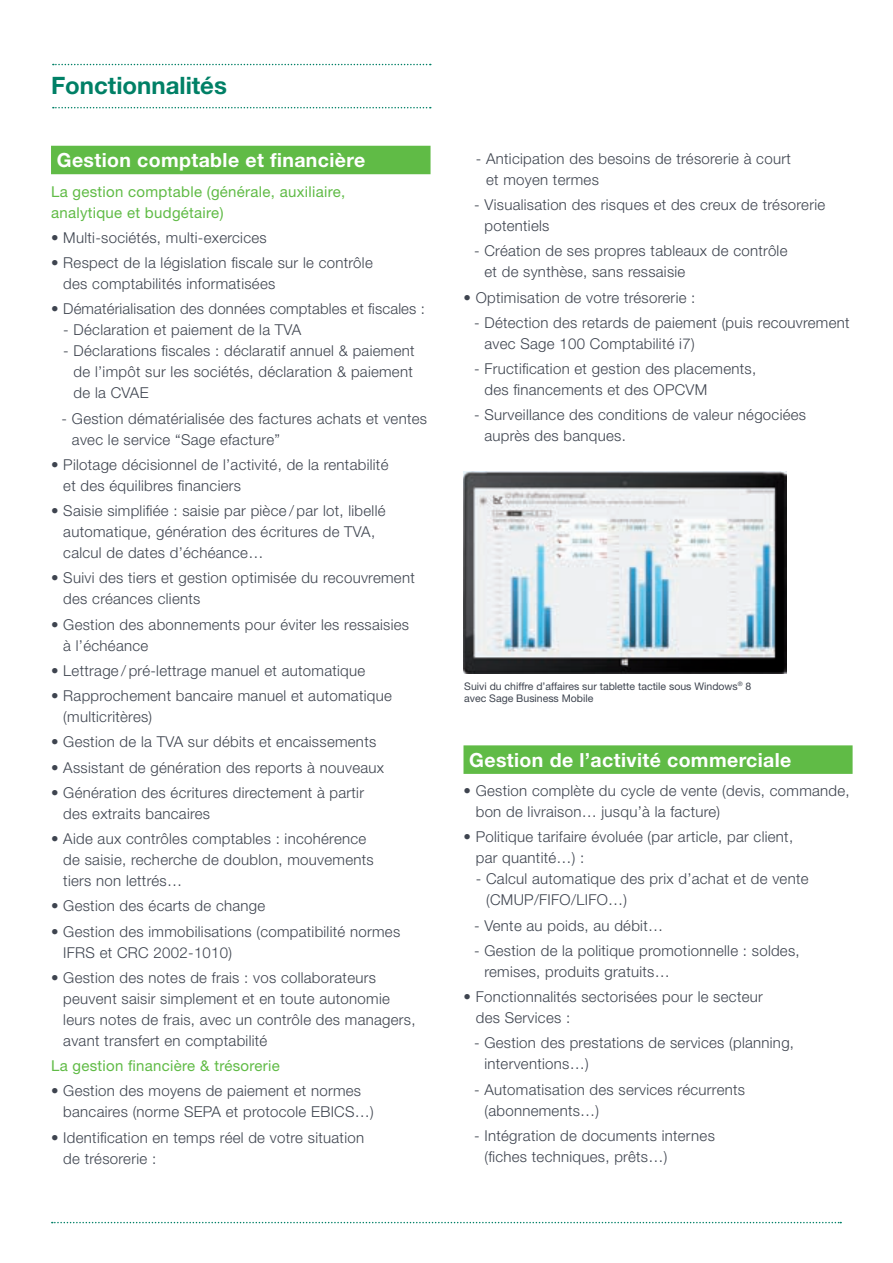
<style>
.page{position:relative;width:893px;height:1263px;background:#fff}
.page>*{position:absolute;margin:0;border:0;box-sizing:border-box;transform-origin:0 0}
.t1{font:700 24px "Helvetica Neue LT Std";color:#008066}
.t2{font:700 19.5px "Helvetica Neue LT Std";letter-spacing:.02em;color:#fff}
.t3{font:300 15px/21px "Helvetica Neue LT Std";letter-spacing:.02em;color:#3e444f}
.t4{font:15px/21px "Helvetica Neue LT Std";letter-spacing:.02em;color:#60bb46}
.t5{font:10.5px/12px "Helvetica Neue LT Std";color:#3e444f}
</style>
<div class="page">
<svg style="left:52px;top:1222px;width:789px;height:1px"></svg>
<div style="left:463px;top:745px;width:390px;height:29px;background:#60bb46"></div>
<div style="left:51px;top:146px;width:380px;height:28px;background:#60bb46"></div>
<svg style="left:53px;top:107px;width:378px;height:1px"></svg>
<svg style="left:53px;top:64px;width:378px;height:1px"></svg>
<img style="left:463px;top:472px;width:323px;height:202px">
<p class="t1" style="left:51px;top:70px;width:177px">Fonctionnalités</p>
<p class="t2" style="left:57px;top:148px;width:310px">Gestion comptable et financière</p>
<p class="t4" style="left:51px;top:180px;width:296px">La gestion comptable (générale, auxiliaire, analytique et budgétaire)</p>
<p class="t3" style="left:51px;top:227px;width:217px">• Multi-sociétés, multi-exercices</p>
<p class="t3" style="left:63px;top:252px;width:311px;text-indent:-12px">• Respect de la législation fiscale sur le contrôle des comptabilités informatisées</p>
<p class="t3" style="left:51px;top:298px;width:376px">• Dématérialisation des données comptables et fiscales :</p>
<p class="t3" style="left:63px;top:319px;width:240px">- Déclaration et paiement de la TVA</p>
<p class="t3" style="left:74px;top:340px;width:342px;text-align:justify;text-indent:-10px">- Déclarations fiscales : déclaratif annuel &amp; paiement de l’impôt sur les sociétés, déclaration &amp; paiement de la CVAE</p>
<p class="t3" style="left:72px;top:407px;width:357px;text-indent:-10px">- Gestion dématérialisée des factures achats et ventes avec le service “Sage efacture”</p>
<p class="t3" style="left:63px;top:454px;width:327px;text-indent:-12px">• Pilotage décisionnel de l’activité, de la rentabilité et des équilibres financiers</p>
<p class="t3" style="left:63px;top:500px;width:324px;text-indent:-12px">• Saisie simplifiée : saisie par pièce / par lot, libellé automatique, génération des écritures de TVA, calcul de dates d’échéance…</p>
<p class="t3" style="left:63px;top:567px;width:353px;text-indent:-12px">• Suivi des tiers et gestion optimisée du recouvrement des créances clients</p>
<p class="t3" style="left:63px;top:613px;width:347px;text-indent:-12px">• Gestion des abonnements pour éviter les ressaisies à l’échéance</p>
<p class="t3" style="left:51px;top:660px;width:316px">• Lettrage / pré-lettrage manuel et automatique</p>
<p class="t3" style="left:63px;top:685px;width:330px;text-indent:-12px">• Rapprochement bancaire manuel et automatique (multicritères)</p>
<p class="t3" style="left:51px;top:731px;width:327px">• Gestion de la TVA sur débits et encaissements</p>
<p class="t3" style="left:51px;top:756px;width:335px">• Assistant de génération des reports à nouveaux</p>
<p class="t3" style="left:63px;top:782px;width:302px;text-indent:-12px">• Génération des écritures directement à partir des extraits bancaires</p>
<p class="t3" style="left:63px;top:828px;width:312px;text-indent:-12px">• Aide aux contrôles comptables : incohérence de saisie, recherche de doublon, mouvements tiers non lettrés…</p>
<p class="t3" style="left:51px;top:895px;width:216px">• Gestion des écarts de change</p>
<p class="t3" style="left:63px;top:920px;width:338px;text-indent:-12px">• Gestion des immobilisations (compatibilité normes<br>IFRS et CRC 2002-1010)</p>
<p class="t3" style="left:63px;top:967px;width:354px;text-indent:-12px">• Gestion des notes de frais : vos collaborateurs peuvent saisir simplement et en toute autonomie leurs notes de frais, avec un contrôle des managers, avant transfert en comptabilité</p>
<p class="t4" style="left:51px;top:1055px;width:230px">La gestion financière &amp; trésorerie</p>
<p class="t3" style="left:63px;top:1080px;width:312px;text-indent:-12px">• Gestion des moyens de paiement et normes bancaires (norme SEPA et protocole EBICS…)</p>
<p class="t3" style="left:63px;top:1126px;width:302px;text-indent:-12px">• Identification en temps réel de votre situation de trésorerie :</p>
<p class="t3" style="left:486px;top:148px;width:306px;text-indent:-10px">- Anticipation des besoins de trésorerie à court et moyen termes</p>
<p class="t3" style="left:484px;top:194px;width:342px;text-indent:-10px">- Visualisation des risques et des creux de trésorerie potentiels</p>
<p class="t3" style="left:484px;top:240px;width:305px;text-indent:-10px">- Création de ses propres tableaux de contrôle et de synthèse, sans ressaisie</p>
<p class="t3" style="left:463px;top:286px;width:233px">• Optimisation de votre trésorerie :</p>
<p class="t3" style="left:484px;top:312px;width:367px;text-indent:-10px">- Détection des retards de paiement (puis recouvrement avec Sage 100 Comptabilité i7)</p>
<p class="t3" style="left:484px;top:358px;width:273px;text-indent:-10px">- Fructification et gestion des placements, des financements et des OPCVM</p>
<p class="t3" style="left:484px;top:404px;width:323px;text-indent:-10px">- Surveillance des conditions de valeur négociées auprès des banques.</p>
<p class="t5" style="left:464px;top:680px;width:289px">Suivi du chiffre d’affaires sur tablette tactile sous Windows<sup>®</sup> 8 avec Sage Business Mobile</p>
<p class="t2" style="left:469px;top:748px;width:324px">Gestion de l’activité commerciale</p>
<p class="t3" style="left:476px;top:780px;width:376px;text-indent:-12px">• Gestion complète du cycle de vente (devis, commande, bon de livraison… jusqu’à la facture)</p>
<p class="t3" style="left:476px;top:826px;width:319px;text-indent:-12px">• Politique tarifaire évoluée (par article, par client, par quantité…) :</p>
<p class="t3" style="left:486px;top:868px;width:324px;text-indent:-10px">- Calcul automatique des prix d’achat et de vente (CMUP/FIFO/LIFO…)</p>
<p class="t3" style="left:474px;top:914px;width:190px">- Vente au poids, au débit…</p>
<p class="t3" style="left:484px;top:940px;width:317px;text-indent:-10px">- Gestion de la politique promotionnelle : soldes, remises, produits gratuits…</p>
<p class="t3" style="left:476px;top:986px;width:289px;text-indent:-12px">• Fonctionnalités sectorisées pour le secteur des Services :</p>
<p class="t3" style="left:484px;top:1032px;width:311px;text-indent:-10px">- Gestion des prestations de services (planning, interventions…)</p>
<p class="t3" style="left:484px;top:1078px;width:262px;text-indent:-10px">- Automatisation des services récurrents (abonnements…)</p>
<p class="t3" style="left:484px;top:1125px;width:232px;text-indent:-10px">- Intégration de documents internes (fiches techniques, prêts…)</p>
</div>
